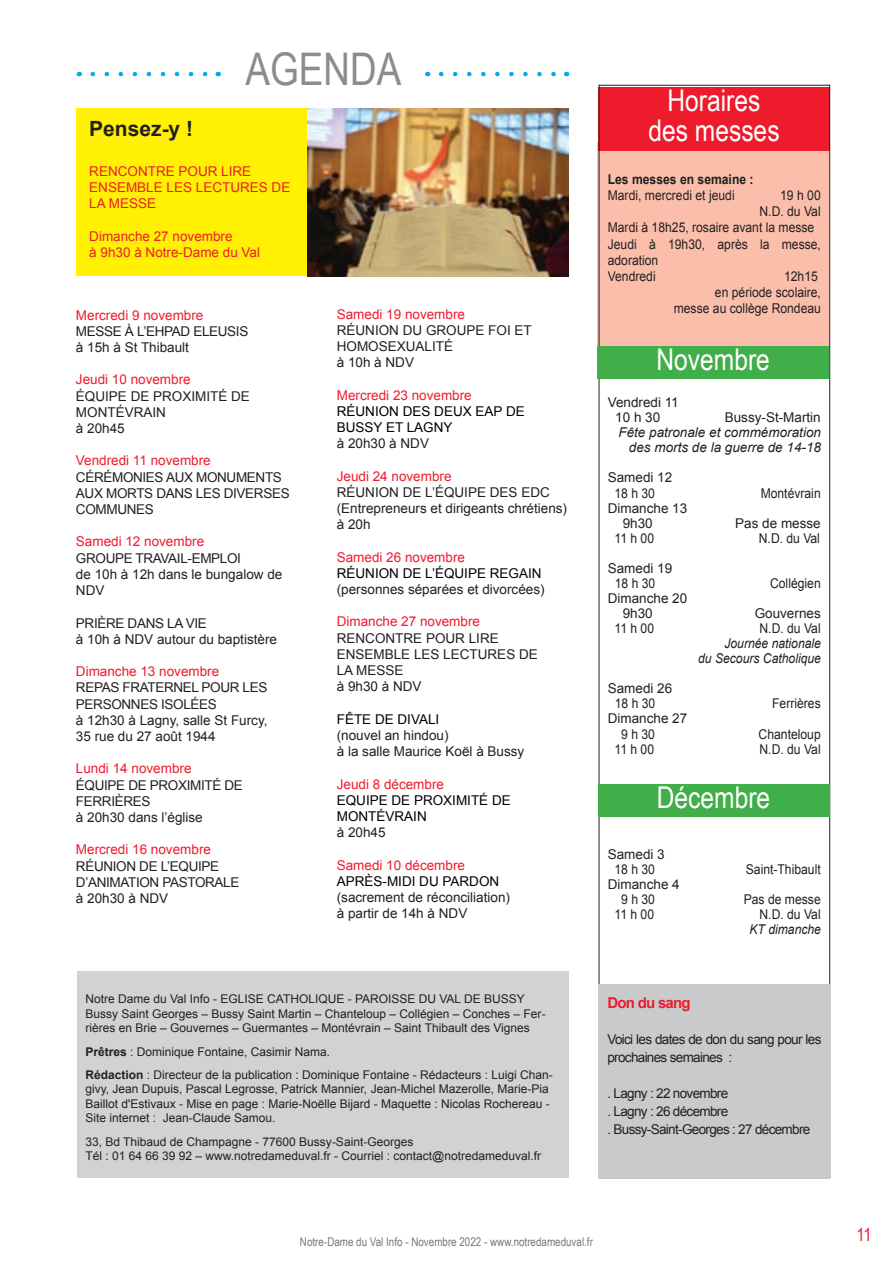
<style>
.page{position:relative;width:893px;height:1263px;background:#fff}
.page>*{position:absolute;margin:0;border:0;box-sizing:border-box;transform-origin:0 0}
.t1{font:45px "Arial Narrow";color:#8a8c8f}
.t2{font:30px/30px "Arial Narrow";color:#fff;text-align:center}
.t3{font:700 21px "Arial";color:#231f20}
.t4{font:18px "Arial Narrow";color:#ee1b2d}
.t5{font:700 15px "Arial";letter-spacing:-.05em;color:#ee1b2d}
.t6{font:13.5px/16.2px "Arial";color:#231f20}
.t7{font:13.5px/16.2px "Arial";color:#ee1b2d}
.t8{font:13.5px/16.2px "Arial";color:#231f20;text-align:right;scale:.9 1}
.t9{font:13.5px/16.2px "Arial";letter-spacing:-.025em;color:#231f20}
.t10{font:13.5px/18px "Arial";letter-spacing:-.05em;color:#231f20}
.t11{font:13.5px/16.2px "Arial";color:#000}
.t12{font:italic 13.5px/15px "Arial";color:#231f20;text-align:right}
.t13{font:italic 13.5px/15px "Arial";color:#231f20;text-align:right;scale:.9 1}
.t14{font:700 13.5px "Arial";color:#231f20;scale:.9 1}
.t15{font:12px/14.4px "Arial";color:#231f20}
.t16{font:12px "Arial Narrow";color:#76787b}
.s1{font-weight:700}
</style>
<div class="page">
<svg style="left:93px;top:72px;width:115px;height:4px"></svg>
<svg style="left:441px;top:72px;width:115px;height:4px"></svg>
<div style="left:77px;top:108px;width:491px;height:168px;background:#fff101"></div>
<img style="left:308px;top:108px;width:260px;height:168px">
<div style="left:597px;top:142px;width:231px;height:220px;background:#fabeab"></div>
<div style="left:598px;top:87px;width:231px;height:64px;background:#ee1b2d"></div>
<div style="left:598px;top:346px;width:231px;height:32px;background:#40ae49"></div>
<div style="left:598px;top:784px;width:231px;height:32px;background:#40ae49"></div>
<div style="left:77px;top:972px;width:492px;height:206px;background:#d1d2d4"></div>
<div style="left:599px;top:985px;width:231px;height:193px;background:#c9cacc"></div>
<h1 class="t1" style="left:246px;top:36px;width:157px">AGENDA</h1>
<h3 class="t3" style="left:89px;top:115px;width:105px">Pensez-y !</h3>
<p class="t7" style="left:89px;top:163px;width:203px">Rencontre pour lire ensemble les lectures de la messe</p>
<p class="t7" style="left:89px;top:228px;width:172px">Dimanche 27 novembre<br>à 9h30 à Notre-Dame du Val</p>
<p class="t7" style="left:76px;top:307px;width:129px">Mercredi 9 novembre</p>
<p class="t9" style="left:76px;top:323px;width:174px">Messe à l’EHPAD Eleusis à 15h à St Thibault</p>
<p class="t7" style="left:76px;top:372px;width:116px">Jeudi 10 novembre</p>
<p class="t6" style="left:76px;top:388px;width:176px">équipe de proximité de<br>Montévrain<br>à 20h45</p>
<p class="t7" style="left:76px;top:453px;width:136px">Vendredi 11 novembre</p>
<p class="t9" style="left:76px;top:469px;width:215px">Cérémonies aux monuments aux morts dans les d iverses communes</p>
<p class="t7" style="left:76px;top:534px;width:130px">Samedi 12 novembre</p>
<p class="t9" style="left:76px;top:550px;width:126px">Groupe Travail-Emp</p>
<p class="t6" style="left:76px;top:550px;width:208px;text-indent:144px">loi<br>de 10h à 12h dans le bungalow de<br>NDV</p>
<p class="t6" style="left:76px;top:615px;width:203px">prière dans la vie<br>à 10h à N DV autour du baptistère</p>
<p class="t7" style="left:76px;top:663px;width:145px">Dimanche 13 novembre</p>
<p class="t9" style="left:76px;top:680px;width:193px">Repas fraternel pour les personnes isolées<br>à 12h30 à Lagny, salle St Furcy,<br>35 rue du 27 août 1944</p>
<p class="t7" style="left:76px;top:761px;width:117px">Lundi 14 novembre</p>
<p class="t9" style="left:76px;top:777px;width:168px">équipe de proximité de<br>Ferrières<br>à 20h30 dans l’église</p>
<p class="t7" style="left:76px;top:842px;width:137px">Mercredi 16 novembre</p>
<p class="t9" style="left:76px;top:858px;width:145px">Réunion de l’Equipe d’Animat</p>
<p class="t6" style="left:76px;top:874px;width:165px;text-indent:60px">ion Pastorale à 20h30 à N DV</p>
<p class="t7" style="left:337px;top:306px;width:130px">Samedi 19 novembre</p>
<p class="t6" style="left:337px;top:322px;width:192px">réunion du groupe Foi et<br>Homosexualité<br>à 10h à NDV</p>
<p class="t7" style="left:337px;top:387px;width:137px">Mercredi 23 novembre</p>
<p class="t11" style="left:337px;top:403px;width:190px">Réunion des deux EAP de<br>Bussy et lag ny</p>
<p class="t6" style="left:337px;top:436px;width:94px">à 20h30 à N DV</p>
<p class="t7" style="left:337px;top:468px;width:116px">Jeudi 24 novembre</p>
<p class="t6" style="left:337px;top:484px;width:232px">Réunion de l’équipe des EDC (Entrepreneurs et dirigeants chrétiens) à 20h</p>
<p class="t7" style="left:337px;top:549px;width:130px">Samedi 26 novembre</p>
<p class="t11" style="left:337px;top:565px;width:206px">Réunion de l’équipe Regain</p>
<p class="t6" style="left:337px;top:581px;width:209px">(personnes séparées et divorcées)</p>
<p class="t7" style="left:337px;top:614px;width:145px">Dimanche 27 novembre</p>
<p class="t6" style="left:337px;top:630px;width:203px">Rencontre pour lire ensemble les lectures de la messe<br>à 9h30 à N DV</p>
<p class="t11" style="left:337px;top:711px;width:104px">Fête d e Divali</p>
<p class="t6" style="left:337px;top:727px;width:189px">(nouvel an hindou)<br>à la salle Maurice Koël à Bussy</p>
<p class="t7" style="left:337px;top:776px;width:109px">Jeudi 8 décembre</p>
<p class="t11" style="left:337px;top:792px;width:176px">Equipe de proximité de<br>Montévrain</p>
<p class="t6" style="left:337px;top:824px;width:50px">à 20h45</p>
<p class="t7" style="left:337px;top:857px;width:130px">Samedi 10 décembre</p>
<p class="t11" style="left:337px;top:873px;width:164px">Après-mid i du pardon</p>
<p class="t6" style="left:337px;top:889px;width:175px">(sacrement de réconciliation) à partir de 14h à N DV</p>
<p class="t15" style="left:85px;top:992px;width:160px">Notre Dame du Val I nfo - EGLISE</p>
<p class="t15" style="left:267px;top:992px;width:41px">CATHOLIQUE</p>
<p class="t15" style="left:348px;top:992px;width:31px">- PAROISSE</p>
<p class="t15" style="left:85px;top:992px;width:462px;text-indent:333px">DU VAL DE BUSSY<br>Bussy Saint Georges – Bussy Saint Martin – Chanteloup – Collégien – Conches – Fer&shy;rières en Brie – Gouvernes – Guermantes – Montévrain – Saint Thibault des Vignes</p>
<p class="t15" style="left:85px;top:1040px;width:469px;line-height:23.4px"><span class="s1">Prêtres</span> : Dominique Fontaine, Casimir Nama.<br><span class="s1">Rédaction</span> : Directeur de la publication : Dominique Fontaine - Rédacteurs : Luigi Chan-</p>
<p class="t15" style="left:85px;top:1082px;width:466px;text-align:justify">givy, Jean Dupuis, Pascal Legrosse, Patrick Mannier, Jean-Michel Mazerolle, Marie-Pia Baillot d'Estivaux - Mise en page : Marie-Noëlle Bijard - Maquette : N icolas Rochereau - Site internet : Jean-Claude Samou.</p>
<p class="t15" style="left:85px;top:1134px;width:457px">33, Bd Thibaud de Champagne - 77600 Bussy-Saint-Georges<br>Tél : 01 64 66 39 92 – www.notredameduval.fr - Courriel : contact@notredameduval.fr</p>
<h2 class="t2" style="left:648px;top:84px;width:133px">Horaires des messes</h2>
<p class="t14" style="left:608px;top:170px;width:164px">Les messes en semaine :</p>
<p class="t8" style="left:608px;top:187px;width:143px">Mardi, mercredi et jeudi</p>
<p class="t8" style="left:780px;top:187px;width:47px">19 h 00</p>
<p class="t8" style="left:759px;top:203px;width:70px">N .D. du Val</p>
<p class="t8" style="left:608px;top:220px;width:231px">Mardi à 18h25, rosaire avant la messe</p>
<p class="t8" style="left:608px;top:236px;width:238px">Jeudi à 19h30, après la messe,</p>
<p class="t8" style="left:608px;top:252px;width:58px">adoration</p>
<p class="t8" style="left:608px;top:268px;width:55px">Vendredi</p>
<p class="t8" style="left:674px;top:268px;width:165px">12h15<br>en période scolaire,<br>messe au collège Rondeau</p>
<h2 class="t2" style="left:656px;top:344px;width:115px">Novembre</h2>
<p class="t6" style="left:615px;top:395px;width:65px;line-height:15px;text-indent:-8px">Vendredi 11<br>10 h 30</p>
<p class="t6" style="left:725px;top:409px;width:98px">Bussy-St-Martin</p>
<p class="t12" style="left:618px;top:425px;width:204px">Fête patronale et commémoration des morts de la guerre de 14-18</p>
<p class="t6" style="left:614px;top:469px;width:59px;text-indent:-7px">Samedi 12<br>18 h 30</p>
<p class="t8" style="left:761px;top:485px;width:68px">Montévrain</p>
<p class="t6" style="left:623px;top:501px;width:66px;line-height:15px;text-indent:-15px">Dimanche 13<br>9h30</p>
<p class="t6" style="left:735px;top:515px;width:87px">Pas de messe</p>
<p class="t8" style="left:614px;top:530px;width:46px">11 h 00</p>
<p class="t8" style="left:759px;top:530px;width:69px">N .D. du Val</p>
<p class="t6" style="left:615px;top:561px;width:59px;line-height:15px;text-indent:-7px">Samedi 19<br>18 h 30</p>
<p class="t8" style="left:770px;top:575px;width:58px">Collégien</p>
<p class="t6" style="left:623px;top:591px;width:66px;line-height:15px;text-indent:-15px">Dimanche 20<br>9h30</p>
<p class="t6" style="left:755px;top:605px;width:68px">Gouvernes</p>
<p class="t8" style="left:614px;top:620px;width:46px">11 h 00</p>
<p class="t8" style="left:759px;top:620px;width:70px">N .D. du Val</p>
<p class="t13" style="left:698px;top:636px;width:138px">Journée nationale<br>du Secours Catholique</p>
<p class="t6" style="left:615px;top:681px;width:59px;line-height:15px;text-indent:-7px">Samedi 26<br>18 h 30</p>
<p class="t8" style="left:772px;top:695px;width:56px">Ferrières</p>
<p class="t6" style="left:621px;top:710px;width:68px;text-indent:-14px">Dimanche 27<br>9 h 30</p>
<p class="t8" style="left:759px;top:727px;width:71px">Chanteloup</p>
<p class="t8" style="left:614px;top:742px;width:46px">11 h 00</p>
<p class="t8" style="left:759px;top:742px;width:70px">N .D. du Val</p>
<h2 class="t2" style="left:657px;top:781px;width:115px">Décembre</h2>
<p class="t6" style="left:608px;top:847px;width:59px;line-height:15px;text-align:center">Samedi 3<br>18 h 30</p>
<p class="t6" style="left:621px;top:877px;width:60px;line-height:15px;text-indent:-14px">Dimanche 4<br>9 h 30</p>
<p class="t8" style="left:746px;top:862px;width:85px">Saint-Thibault</p>
<p class="t8" style="left:744px;top:892px;width:87px">Pas de messe</p>
<p class="t8" style="left:614px;top:907px;width:46px">11 h 00</p>
<p class="t8" style="left:759px;top:907px;width:70px">N .D. du Val</p>
<p class="t13" style="left:749px;top:922px;width:81px">KT dimanche</p>
<p class="t5" style="left:607px;top:993px;width:85px">Don du sang</p>
<p class="t10" style="left:607px;top:1030px;width:215px">Voici les dates de don du sang pour les prochaines semaines :</p>
<p class="t10" style="left:607px;top:1084px;width:204px">. Lagny : 22 novembre<br>. Lagny : 26 décembre<br>. Bussy-Saint-Georges : 27 décembre</p>
<p class="t16" style="left:300px;top:1233px;width:294px">Notre-Dame du Val Info - Novembre 2022 - www.notredameduval.fr</p>
<h3 class="t4" style="left:856px;top:1221px;width:17px">11</h3>
</div>
